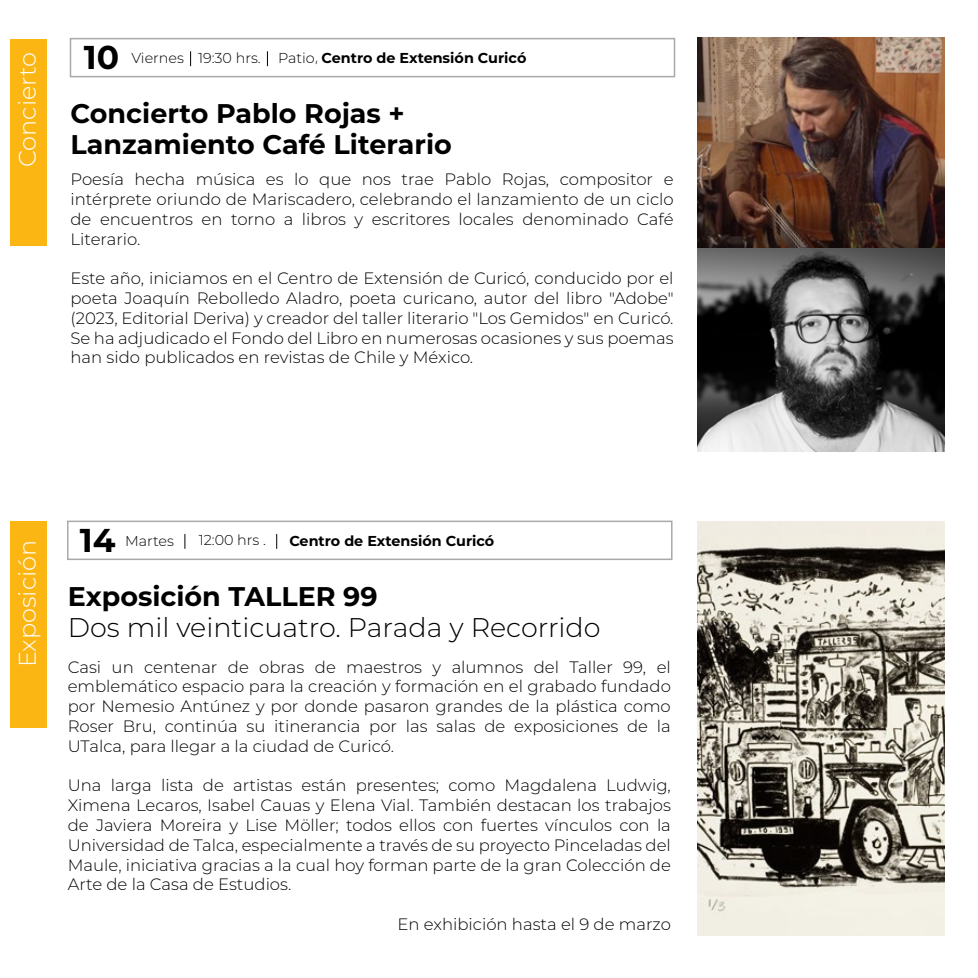
<style>
.page{position:relative;width:978px;height:978px;background:#fff}
.page>*{position:absolute;margin:0;border:0;box-sizing:border-box;transform-origin:0 0}
.t1{font:700 33px "Montserrat";color:#000}
.t2{font:700 27px/31.5px "Montserrat";color:#000}
.t3{font:300 27px "Montserrat";color:#000}
.t4{font:300 24px "Montserrat";color:#fff}
.t5{font:300 16.5px/19.8px "Montserrat";color:#000;text-align:justify}
.t6{font:700 14.4px "Montserrat";color:#000}
.t7{font:300 14.4px "Montserrat";color:#000}
.s1{font-weight:300}
.s2{font-family:"Barlow";font-weight:300}
</style>
<div class="page">
<div style="left:10px;top:39px;width:37px;height:207px;background:#fcb613"></div>
<div style="left:70px;top:38px;width:605px;height:39px;border:2px solid #aaa9a9"></div>
<svg style="left:267px;top:52px;width:1px;height:14px"></svg>
<svg style="left:190px;top:52px;width:1px;height:14px"></svg>
<img style="left:697px;top:247px;width:248px;height:205px">
<img style="left:697px;top:38px;width:248px;height:209px">
<div style="left:10px;top:521px;width:37px;height:207px;background:#fcb613"></div>
<div style="left:67px;top:521px;width:606px;height:39px;border:2px solid #aaa9a9"></div>
<svg style="left:276px;top:534px;width:1px;height:14px"></svg>
<svg style="left:185px;top:534px;width:1px;height:14px"></svg>
<img style="left:697px;top:521px;width:248px;height:414px">
<h3 class="t4" style="left:11px;top:167px;width:117px;rotate:-90deg">Concierto</h3>
<h1 class="t1" style="left:84px;top:34px;width:37px">10</h1>
<p class="t6" style="left:131px;top:47px;width:396px"><span class="s1">Viernes 19:30 hrs. Patio</span><span class="s2">,</span> Centro de Extensión Curicó</p>
<h2 class="t2" style="left:70px;top:96px;width:383px">Concierto Pablo Rojas +<br>Lanzamiento Café Literario</h2>
<p class="t5" style="left:70px;top:169px;width:605px">Poesía hecha música es lo que nos trae Pablo Rojas, compositor e intérprete oriundo de Mariscadero, celebrando el lanzamiento de un ciclo de encuentros en torno a libros y escritores locales denominado Café Literario.</p>
<p class="t5" style="left:70px;top:268px;width:605px">Este año, iniciamos en el Centro de Extensión de Curicó, conducido por el poeta Joaquín Rebolledo Aladro, poeta curicano, autor del libro "Adobe" (2023, Editorial Deriva) y creador del taller literario "Los Gemidos" en Curicó.<br>Se ha adjudicado el Fondo del Libro en numerosas ocasiones y sus poemas han sido publicados en revistas de Chile y México.</p>
<h3 class="t4" style="left:11px;top:667px;width:129px;rotate:-90deg">Exposición</h3>
<h1 class="t1" style="left:80px;top:516px;width:37px">14</h1>
<p class="t7" style="left:125px;top:531px;width:50px">Martes</p>
<p class="t7" style="left:199px;top:530px;width:69px">12:00 hrs .</p>
<p class="t6" style="left:289px;top:530px;width:206px">Centro de Extensión Curicó</p>
<h2 class="t2" style="left:68px;top:579px;width:311px">Exposición TALLER 99</h2>
<h2 class="t3" style="left:68px;top:609px;width:534px">Dos mil veinticuatro. Parada y Recorrido</h2>
<p class="t5" style="left:68px;top:656px;width:605px">Casi un centenar de obras de maestros y alumnos del Taller 99, el emblemático espacio para la creación y formación en el grabado fundado por Nemesio Antúnez y por donde pasaron grandes de la plástica como Roser Bru, continúa su itinerancia por las salas de exposiciones de la UTalca, para llegar a la ciudad de Curicó.</p>
<p class="t5" style="left:68px;top:775px;width:605px">Una larga lista de artistas están presentes; como Magdalena Ludwig, Ximena Lecaros, Isabel Cauas y Elena Vial. También destacan los trabajos de Javiera Moreira y Lise Möller; todos ellos con fuertes vínculos con la Universidad de Talca, especialmente a través de su proyecto Pinceladas del Maule, iniciativa gracias a la cual hoy forman parte de la gran Colección de Arte de la Casa de Estudios.</p>
<p class="t5" style="left:398px;top:914px;width:275px">En exhibición hasta el 9 de marzo</p>
</div>
